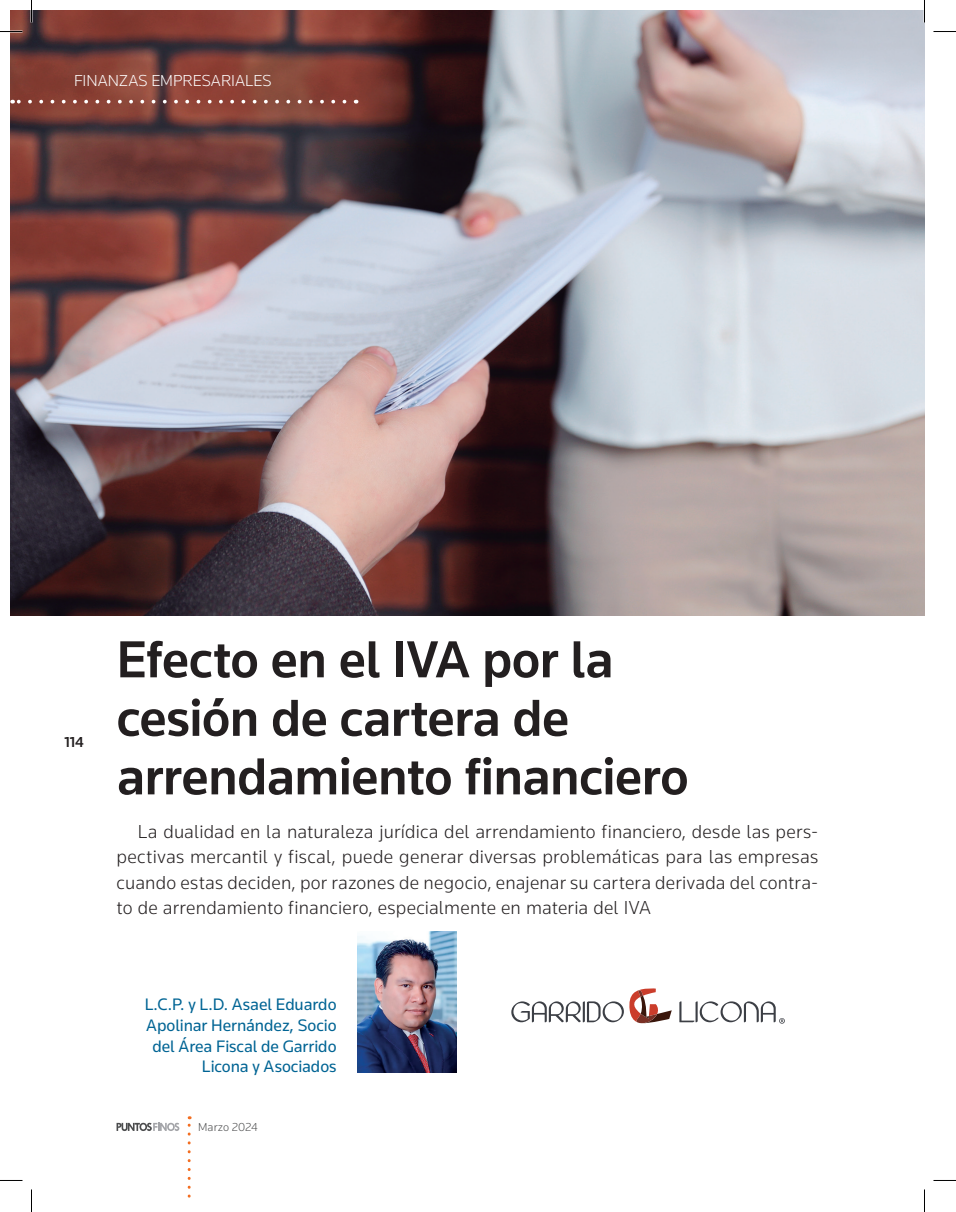
<style>
.page{position:relative;width:956px;height:1212px;background:#fff}
.page>*{position:absolute;margin:0;border:0;box-sizing:border-box;transform-origin:0 0}
.t1{font:500 54px/58.5px "Knowledge";letter-spacing:-.015em;color:#231f20}
.t2{font:300 19.5px/25.5px "Knowledge";letter-spacing:.01em;color:#231f20;text-align:justify}
.t3{font:17.25px/20.7px "Knowledge";color:#006494;text-align:right}
.t4{font:300 16.5px "Knowledge";color:#fff}
.t5{font:500 15px "Knowledge";color:#231f20}
.t6{font:300 12px "Knowledge";letter-spacing:.005em;color:#4b4c4d}
</style>
<div class="page">
<img style="left:357px;top:931px;width:100px;height:140px">
<img style="left:10px;top:10px;width:914px;height:605px">
<svg style="left:117px;top:1122px;width:62px;height:8px"></svg>
<svg style="left:188px;top:1116px;width:3px;height:79px"></svg>
<svg style="left:12px;top:100px;width:333px;height:3px"></svg>
<svg style="left:511px;top:988px;width:161px;height:35px"></svg>
<svg style="left:679px;top:1001px;width:106px;height:22px"></svg>
<hr style="left:923px;top:0;width:2px;height:22px;background:#fff">
<svg style="left:0;top:31px;width:22px;height:1px"></svg>
<svg style="left:933px;top:31px;width:23px;height:1px"></svg>
<svg style="left:31px;top:0;width:1px;height:22px"></svg>
<svg style="left:31px;top:1189px;width:1px;height:22px"></svg>
<svg style="left:924px;top:0;width:1px;height:22px"></svg>
<svg style="left:924px;top:1189px;width:1px;height:22px"></svg>
<p class="t4" style="left:74px;top:70px;width:199px">FINANZAS EMPRESARIALES</p>
<p class="t5" style="left:64px;top:732px;width:21px">114</p>
<h1 class="t1" style="left:117px;top:629px;width:574px">Efecto en el IVA por la cesión de cartera de arrendamiento financiero</h1>
<p class="t2" style="left:117px;top:817px;width:703px;text-indent:21px">La dualidad en la naturaleza jurídica del arrendamiento financiero, desde las pers&shy;pectivas mercantil y fiscal, puede generar diversas problemáticas para las empresas cuando estas deciden, por razones de negocio, enajenar su cartera derivada del contra&shy;to de arrendamiento financiero, especialmente en materia del IVA</p>
<p class="t3" style="left:145px;top:993px;width:193px">L.C.P. y L.D. Asael Eduardo<br>Apolinar Hernández, Socio del Área Fiscal de Garrido<br>Licona y Asociados</p>
<p class="t6" style="left:198px;top:1119px;width:61px">Marzo 2024</p>
</div>
